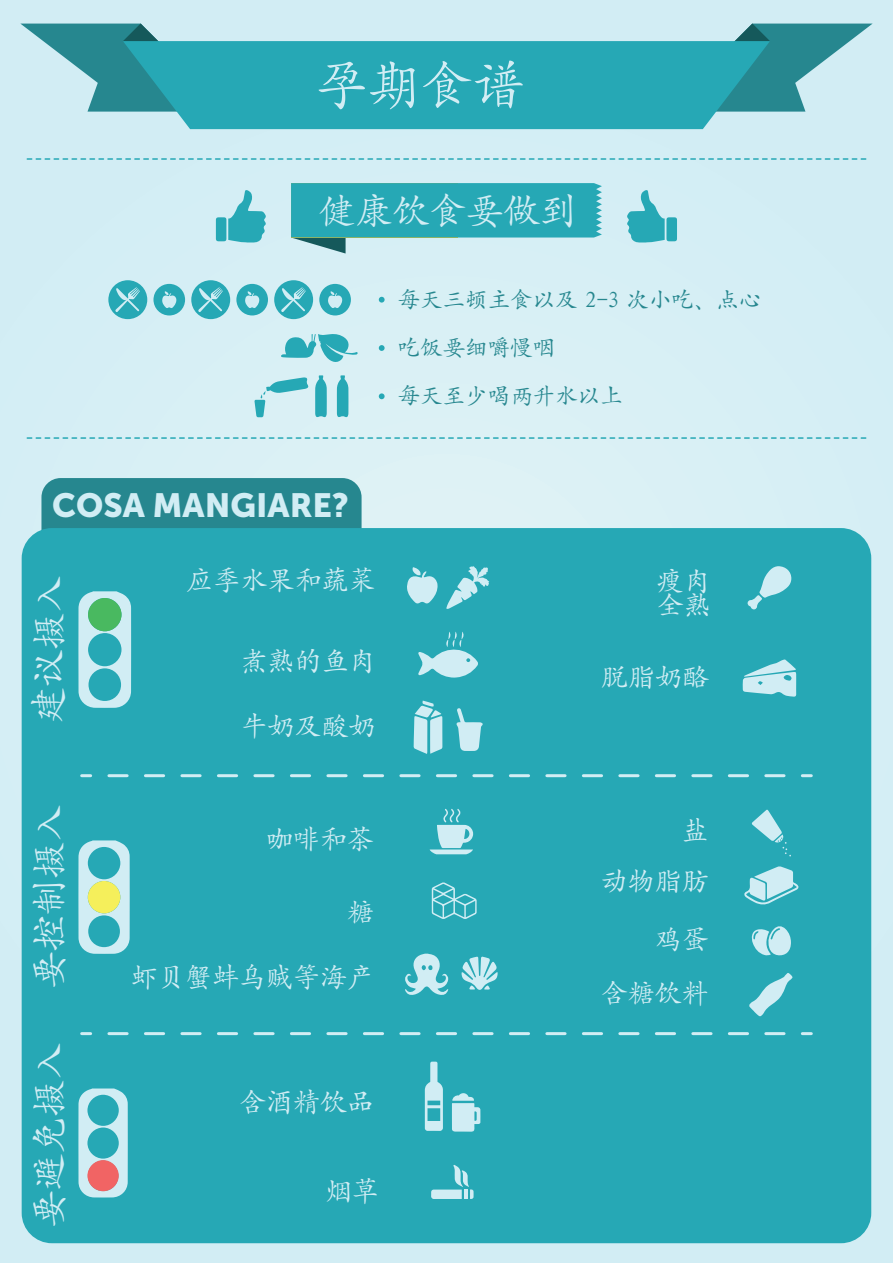
<style>
.page{position:relative;width:893px;height:1263px;background:#d5eef5}
.page>*{position:absolute;margin:0;border:0;box-sizing:border-box;transform-origin:0 0}
.t1{font:52.5px "SIL Kai Reg Jian";color:#d2edf4}
.t2{font:36.9px "SIL Kai Reg Jian";color:#d2edf4}
.t3{font:33.3px "Museo Sans 900";color:#d1edf4}
.t4{font:27px/24px "SIL Kai Reg Jian";color:#d2edf4}
.t5{font:22.5px/48.3px "SIL Kai Reg Jian";color:#26878f}
</style>
<div class="page">
<svg style="left:27px;top:437px;width:840px;height:2px"></svg>
<svg style="left:27px;top:158px;width:840px;height:2px"></svg>
<svg style="left:735px;top:23px;width:138px;height:89px"></svg>
<svg style="left:20px;top:23px;width:138px;height:89px"></svg>
<svg style="left:123px;top:41px;width:647px;height:88px;background:#2ca8b4"></svg>
<svg style="left:291px;top:183px;width:311px;height:70px"></svg>
<div style="left:41px;top:478px;width:321px;height:764px;background:#26878f;border-radius:19px"></div>
<div style="left:22px;top:528px;width:849px;height:715px;background:#26a8b5;border-radius:30px"></div>
<svg style="left:216px;top:190px;width:50px;height:52px"></svg>
<svg style="left:627px;top:190px;width:50px;height:52px"></svg>
<svg style="left:78px;top:591px;width:53px;height:117px"></svg>
<div style="left:88px;top:598px;width:34px;height:33px;background:#49b960;border-radius:50%"></div>
<svg style="left:78px;top:840px;width:52px;height:114px"></svg>
<div style="left:88px;top:881px;width:32px;height:32px;background:#f5ef5b;border-radius:50%"></div>
<svg style="left:78px;top:1088px;width:50px;height:109px"></svg>
<div style="left:87px;top:1160px;width:32px;height:31px;background:#f16464;border-radius:50%"></div>
<div style="left:108px;top:280px;width:39px;height:39px;background:#26a8b5;border-radius:50%"></div>
<svg style="left:115px;top:287px;width:25px;height:25px"></svg>
<div style="left:274px;top:280px;width:39px;height:39px;background:#26a8b5;border-radius:50%"></div>
<svg style="left:281px;top:287px;width:25px;height:25px"></svg>
<div style="left:191px;top:280px;width:39px;height:39px;background:#26a8b5;border-radius:50%"></div>
<svg style="left:198px;top:287px;width:25px;height:25px"></svg>
<div style="left:153px;top:284px;width:32px;height:31px;background:#26a8b5;border-radius:50%"></div>
<svg style="left:162px;top:291px;width:14px;height:17px"></svg>
<div style="left:236px;top:284px;width:32px;height:31px;background:#26a8b5;border-radius:50%"></div>
<svg style="left:245px;top:291px;width:14px;height:17px"></svg>
<div style="left:319px;top:284px;width:32px;height:31px;background:#26a8b5;border-radius:50%"></div>
<svg style="left:328px;top:291px;width:14px;height:17px"></svg>
<svg style="left:407px;top:567px;width:31px;height:37px"></svg>
<svg style="left:446px;top:566px;width:43px;height:43px"></svg>
<svg style="left:747px;top:566px;width:44px;height:43px"></svg>
<svg style="left:418px;top:632px;width:60px;height:46px"></svg>
<svg style="left:743px;top:659px;width:53px;height:38px"></svg>
<svg style="left:414px;top:700px;width:28px;height:54px"></svg>
<svg style="left:456px;top:708px;width:27px;height:43px"></svg>
<svg style="left:379px;top:297px;width:6px;height:6px"></svg>
<svg style="left:379px;top:345px;width:6px;height:6px"></svg>
<svg style="left:379px;top:393px;width:6px;height:6px"></svg>
<svg style="left:82px;top:774px;width:9px;height:3px"></svg>
<svg style="left:109px;top:774px;width:677px;height:3px"></svg>
<svg style="left:802px;top:774px;width:9px;height:3px"></svg>
<svg style="left:82px;top:1032px;width:9px;height:3px"></svg>
<svg style="left:109px;top:1032px;width:677px;height:3px"></svg>
<svg style="left:802px;top:1032px;width:9px;height:3px"></svg>
<svg style="left:430px;top:809px;width:43px;height:45px"></svg>
<svg style="left:751px;top:810px;width:40px;height:46px"></svg>
<svg style="left:744px;top:866px;width:55px;height:39px"></svg>
<svg style="left:432px;top:882px;width:45px;height:37px"></svg>
<svg style="left:462px;top:956px;width:36px;height:34px"></svg>
<svg style="left:405px;top:954px;width:43px;height:41px"></svg>
<svg style="left:751px;top:926px;width:40px;height:30px"></svg>
<svg style="left:425px;top:1062px;width:18px;height:69px"></svg>
<svg style="left:452px;top:1093px;width:28px;height:39px"></svg>
<svg style="left:431px;top:1165px;width:43px;height:34px"></svg>
<svg style="left:315px;top:375px;width:12px;height:43px"></svg>
<svg style="left:337px;top:375px;width:11px;height:42px"></svg>
<svg style="left:254px;top:377px;width:55px;height:40px"></svg>
<svg style="left:281px;top:334px;width:77px;height:28px"></svg>
<svg style="left:749px;top:973px;width:44px;height:43px"></svg>
<h1 class="t1" style="left:316px;top:50px;width:211px">孕期食谱</h1>
<h2 class="t2" style="left:319px;top:186px;width:260px">健康饮食要做到</h2>
<p class="t5" style="left:398px;top:273px;width:365px">每天三顿主食以及 2-3 次小吃、点心</p>
<p class="t5" style="left:398px;top:322px;width:226px">吃饭要细嚼慢咽<br>每天至少喝两升水以上</p>
<p class="t3" style="left:52px;top:487px;width:298px">COSA MANGIARE?</p>
<h2 class="t2" style="left:24px;top:722px;width:149px;rotate:-90deg">建议摄入</h2>
<h2 class="t2" style="left:24px;top:988px;width:186px;rotate:-90deg">要控制摄入</h2>
<h2 class="t2" style="left:24px;top:1226px;width:186px;rotate:-90deg">要避免摄入</h2>
<p class="t4" style="left:187px;top:566px;width:190px">应季水果和蔬菜</p>
<p class="t4" style="left:241px;top:647px;width:136px">煮熟的鱼肉</p>
<p class="t4" style="left:241px;top:712px;width:136px">牛奶及酸奶</p>
<p class="t4" style="left:267px;top:825px;width:109px">咖啡和茶</p>
<p class="t4" style="left:348px;top:898px;width:28px">糖</p>
<p class="t4" style="left:132px;top:963px;width:244px">虾贝蟹蚌乌贼等海产</p>
<p class="t4" style="left:240px;top:1088px;width:136px">含酒精饮品</p>
<p class="t4" style="left:326px;top:1176px;width:55px">烟草</p>
<p class="t4" style="left:657px;top:567px;width:55px">瘦肉全熟</p>
<p class="t4" style="left:602px;top:663px;width:109px">脱脂奶酪</p>
<p class="t4" style="left:601px;top:803px;width:109px;line-height:51.3px;text-align:right">盐<br>动物脂肪</p>
<p class="t4" style="left:655px;top:925px;width:55px">鸡蛋</p>
<p class="t4" style="left:601px;top:979px;width:109px">含糖饮料</p>
</div>
